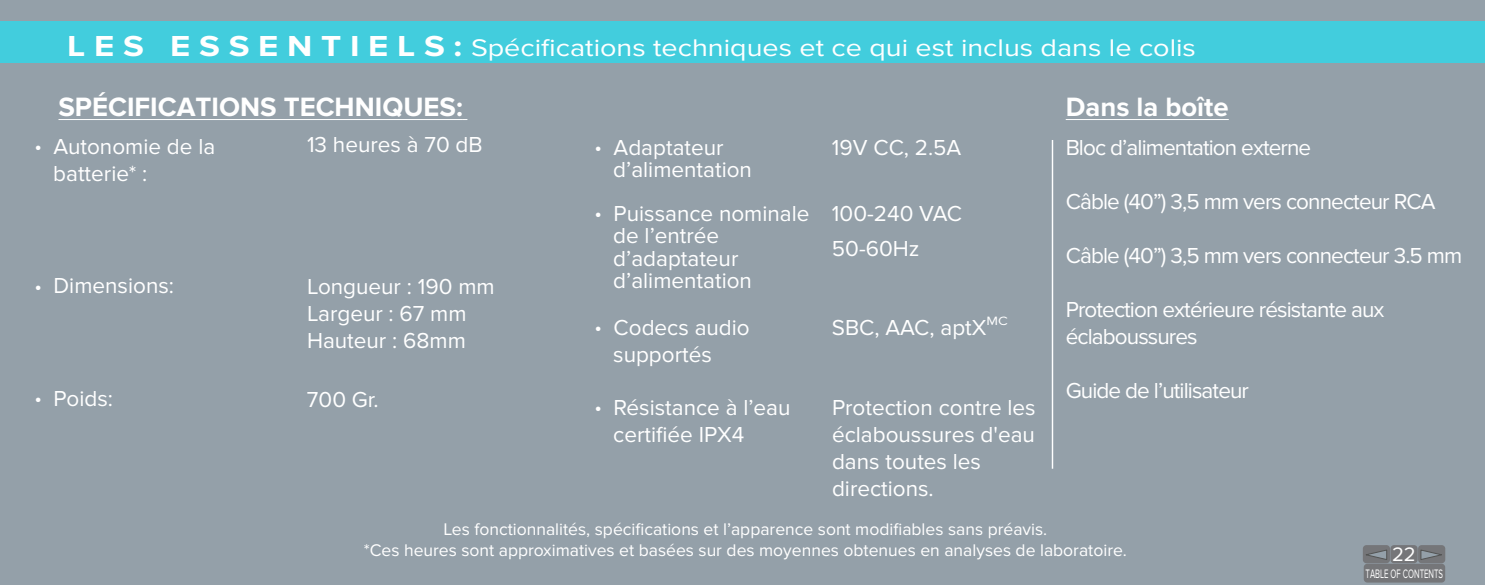
<style>
.page{position:relative;width:1485px;height:585px;background:#94a0a9}
.page>*{position:absolute;margin:0;border:0;box-sizing:border-box;transform-origin:0 0}
.t1{font:700 27.5px "Proxima Nova";color:#fff}
.t2{font:25px "Proxima Nova";color:#fff;scale:1.15 1}
.t3{font:22.5px/27px "Proxima Nova";color:#fff}
.t4{font:22.5px/27px "Proxima Nova";letter-spacing:-.04em;color:#fff}
.t5{font:20.25px "Proxima Nova";color:#fff}
.t6{font:17.5px/21px "Proxima Nova";color:#fff;text-align:center}
.t7{font:12.75px "Proxima Nova";color:#fff;scale:.61 1}
.s1{font-weight:700;font-size:30px}
</style>
<div class="page">
<div style="left:0;top:22px;width:1485px;height:41px;background:#42cddd"></div>
<hr style="left:58px;top:119px;width:405px;height:1px;background:#fff">
<hr style="left:1066px;top:119px;width:163px;height:1px;background:#fff">
<hr style="left:1052px;top:140px;width:1px;height:329px;background:#fff">
<div style="left:1363px;top:545px;width:27px;height:18px;background:#757679;border-radius:4px"></div>
<div style="left:1390px;top:545px;width:28px;height:18px;background:#757679;border-radius:4px"></div>
<div style="left:1418px;top:545px;width:27px;height:18px;background:#757679;border-radius:4px"></div>
<svg style="left:1366px;top:550px;width:21px;height:10px"></svg>
<svg style="left:1421px;top:550px;width:21px;height:10px"></svg>
<div style="left:1364px;top:564px;width:81px;height:19px;background:#757679;border-radius:4px"></div>
<p class="t2" style="left:67px;top:33px;width:983px"><span class="s1">L E S E S S E N T I E L S :</span> Spécifications techniques et ce qui est inclus dans le colis</p>
<p class="t1" style="left:58px;top:91px;width:406px">SPÉCIFICATIONS TECHNIQUES:</p>
<p class="t1" style="left:1066px;top:91px;width:165px">Dans la boîte</p>
<p class="t3" style="left:53px;top:133px;width:164px;text-indent:-17px">● Autonomie de la batterie* :</p>
<p class="t3" style="left:307px;top:131px;width:177px">13 heures à 70 dB</p>
<p class="t3" style="left:36px;top:273px;width:140px">● Dimensions:</p>
<p class="t3" style="left:36px;top:385px;width:79px">● Poids:</p>
<p class="t3" style="left:307px;top:274px;width:189px">Longueur : 190 mm<br>Largeur : 67 mm<br>Hauteur : 68mm</p>
<p class="t3" style="left:307px;top:386px;width:73px">700 Gr.</p>
<p class="t3" style="left:596px;top:134px;width:129px">● Adaptateur</p>
<p class="t3" style="left:832px;top:135px;width:131px">19V CC, 2.5A</p>
<p class="t3" style="left:613px;top:157px;width:140px">d’alimentation</p>
<p class="t3" style="left:832px;top:196px;width:132px;line-height:35px">100-240 VAC<br>50-60Hz</p>
<p class="t3" style="left:613px;top:203px;width:198px;line-height:22.5px;text-indent:-17px">● Puissance nominale de l’entrée d’adaptateur d’alimentation</p>
<p class="t3" style="left:613px;top:314px;width:138px;text-indent:-17px">● Codecs audio supportés</p>
<p class="t3" style="left:613px;top:394px;width:179px;text-indent:-17px">● Résistance à l’eau certifiée IPX4</p>
<p class="t3" style="left:832px;top:315px;width:177px">SBC, AAC, aptX<sup>MC</sup></p>
<p class="t3" style="left:832px;top:394px;width:205px">Protection contre les éclaboussures d'eau dans toutes les directions.</p>
<p class="t4" style="left:1066px;top:134px;width:247px">Bloc d’alimentation externe</p>
<p class="t4" style="left:1066px;top:188px;width:371px">Câble (40”) 3,5 mm vers connecteur RCA</p>
<p class="t4" style="left:1066px;top:242px;width:398px">Câble (40”) 3,5 mm vers connecteur 3.5 mm</p>
<p class="t4" style="left:1066px;top:296px;width:320px">Protection extérieure résistante aux éclaboussures</p>
<p class="t4" style="left:1066px;top:377px;width:185px">Guide de l’utilisateur</p>
<p class="t6" style="left:364px;top:519px;width:765px">Les fonctionnalités, spécifications et l’apparence sont modifiables sans préavis.<br>*Ces heures sont approximatives et basées sur des moyennes obtenues en analyses de laboratoire.</p>
<p class="t5" style="left:1392px;top:542px;width:25px">22</p>
<p class="t7" style="left:1366px;top:566px;width:129px">TABLE OF CONTENTS</p>
</div>
